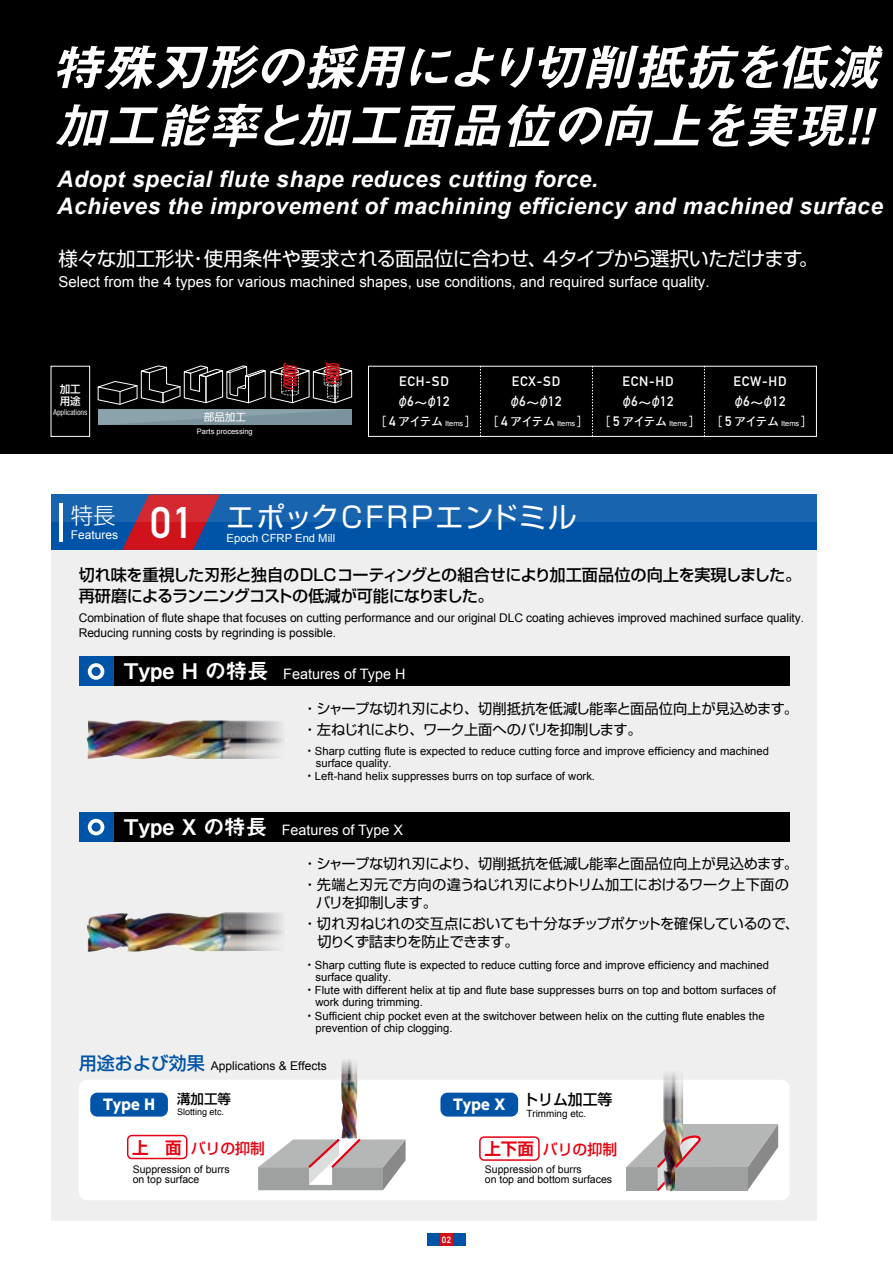
<style>
.page{position:relative;width:893px;height:1263px;background:#fff}
.page>*{position:absolute;margin:0;border:0;box-sizing:border-box;transform-origin:0 0}
.t1{font:italic 49.65px/58.3px "Midashi Go Pro MB31";color:#fff}
.t2{font:28.5px "Shin Go Pro";letter-spacing:.05em;color:#fff}
.t3{font:italic 700 22.8px/27px "Arial";letter-spacing:.02em;color:#fff}
.t4{font:300 22.5px "Shin Go Pro";color:#fff}
.t5{font:19.5px "Shin Go Pro";letter-spacing:-.02em;color:#fff}
.t6{font:500 16.2px/21px "Shin Go Pro";letter-spacing:-.03em;color:#000}
.t7{font:15px "Arial";color:#fff}
.t8{font:500 14.85px "Shin Go Pro";color:#e60012}
.t9{font:500 14.85px "Shin Go Pro";color:#000}
.t10{font:14.4px "Arial";color:#fff}
.t11{font:14.25px/21px "Shin Go Pro";letter-spacing:-.025em;color:#000}
.t12{font:14.25px "Shin Go Pro";letter-spacing:-.05em;color:#000}
.t13{font:800 14.25px "UD Shin Go NT Pro";color:#fff}
.t14{font:700 13.5px/20.4px "DIN Alternate";letter-spacing:.065em;color:#fff}
.t15{font:500 13.5px "Shin Go Pro";color:#000}
.t16{font:12px/15px "Arial";letter-spacing:-.005em;color:#000}
.t17{font:700 12px "Futo Go B101 Pro";letter-spacing:-.08em;color:#fff}
.t18{font:12px "Arial";color:#fff}
.t19{font:11.25px/12px "Arial";color:#000}
.t20{font:11.25px "Arial";color:#fff}
.t21{font:10.5px/10.5px "Arial";color:#000}
.t22{font:10.5px "Shin Go Pro";color:#fff}
.t23{font:500 10.5px/12px "Shin Go Pro";color:#fff}
.t24{font:9.9px "Arial";color:#000}
.t25{font:9px "Arial";color:#000}
.t26{font:700 9px "DIN Alternate";color:#fff}
.t27{font:7.5px "Arial";color:#fff}
.t28{font:condensed 7.5px "Helvetica";letter-spacing:-.02em;color:#fff}
.s1{font-family:"UD Shin Go C Osez Pr 6";font-weight:400}
.s2{font-family:"Futo Go B101 Pro"}
.s3{font-family:"DIN Alternate";font-size:13.5px}
.s4{font-family:"Arial";font-weight:400;font-size:7.5px}
.s5{font-family:"DIN Alternate";font-weight:700;font-size:43.5px}
.s6{font-family:"Midashi Go Pro MB31";font-size:21.6px}
.s7{font-family:"Koz Go Pro"}
.s8{font-family:"Shin Go Pro";font-weight:500;font-size:18px;color:#0054a7}
.s9{font-family:"Shin Go Pro De";font-weight:700;font-size:16.5px}
</style>
<div class="page">
<div style="left:0;top:0;width:893px;height:454px;background:#000"></div>
<div style="left:51px;top:550px;width:765px;height:670px;background:#efefef"></div>
<div style="left:79px;top:657px;width:710px;height:29px;background:#000"></div>
<div style="left:79px;top:657px;width:34px;height:29px;background:#0054a7"></div>
<svg style="left:88px;top:663px;width:16px;height:17px"></svg>
<div style="left:79px;top:812px;width:710px;height:30px;background:#000"></div>
<div style="left:79px;top:812px;width:34px;height:30px;background:#0054a7"></div>
<svg style="left:88px;top:819px;width:16px;height:16px"></svg>
<div style="left:51px;top:495px;width:765px;height:55px;background:#0054a7"></div>
<svg style="left:122px;top:522px;width:85px;height:28px"></svg>
<svg style="left:51px;top:495px;width:765px;height:27px;background:#2a5ea3"></svg>
<hr style="left:60px;top:503px;width:3px;height:38px;background:#fff">
<img style="left:86px;top:912px;width:198px;height:40px">
<img style="left:87px;top:720px;width:197px;height:39px">
<div style="left:79px;top:1080px;width:710px;height:120px;background:#fff;border-radius:9px"></div>
<div style="left:91px;top:1093px;width:76px;height:23px;background:#0054a7;border-radius:6px"></div>
<div style="left:90px;top:1092px;width:78px;height:24px;border:2px solid #0054a7;border-radius:6px"></div>
<div style="left:441px;top:1093px;width:76px;height:23px;background:#0054a7;border-radius:6px"></div>
<div style="left:440px;top:1092px;width:78px;height:24px;border:2px solid #0054a7;border-radius:6px"></div>
<svg style="left:258px;top:1138px;width:148px;height:52px"></svg>
<img style="left:341px;top:1060px;width:17px;height:79px">
<div style="left:127px;top:1135px;width:60px;height:24px;border:2px solid #e60012;border-radius:4px"></div>
<div style="left:479px;top:1136px;width:61px;height:25px;border:2px solid #e60012;border-radius:4px"></div>
<img style="left:663px;top:1072px;width:21px;height:52px">
<svg style="left:626px;top:1124px;width:152px;height:68px"></svg>
<div style="left:368px;top:366px;width:449px;height:71px;border:1px solid #fff"></div>
<div style="left:51px;top:366px;width:39px;height:71px;border:1px solid #fff"></div>
<svg style="left:97px;top:362px;width:256px;height:63px"></svg>
<svg style="left:480px;top:366px;width:1px;height:70px"></svg>
<svg style="left:592px;top:366px;width:1px;height:70px"></svg>
<svg style="left:704px;top:366px;width:1px;height:70px"></svg>
<div style="left:427px;top:1233px;width:39px;height:13px;background:#0054a7"></div>
<div style="left:440px;top:1233px;width:13px;height:13px;background:#d0121b"></div>
<h1 class="t1" style="left:51px;top:32px;width:857px">特殊刃形の採用により切削抵抗を低減加工能率と加工面品位の向上を実現！！</h1>
<h3 class="t3" style="left:57px;top:166px;width:827px">Adopt special flute shape reduces cutting force.<br>Achieves the improvement of machining efficiency and machined surface</h3>
<h3 class="t5" style="left:58px;top:242px;width:761px">様々な加工形状・使用条件や要求される面品位に合わせ、4タイプから選択いただけます。</h3>
<h3 class="t7" style="left:58px;top:272px;width:653px">Select from the 4 types for various machined shapes, use conditions, and required surface quality.</h3>
<p class="t23" style="left:60px;top:381px;width:22px">加工用途</p>
<p class="t14" style="left:510px;top:370px;width:53px">ECX-SD <span class="s1">φ</span>6<span class="s2">～</span><span class="s1">φ</span>12</p>
<p class="t17" style="left:486px;top:412px;width:104px">［ <span class="s3">4</span> アイテム <span class="s4">Items</span> ］</p>
<p class="t14" style="left:398px;top:370px;width:53px">ECH-SD <span class="s1">φ</span>6<span class="s2">～</span><span class="s1">φ</span>12</p>
<p class="t17" style="left:374px;top:412px;width:104px">［ <span class="s3">4</span> アイテム <span class="s4">Items</span> ］</p>
<p class="t28" style="left:53px;top:408px;width:36px">Applications</p>
<p class="t22" style="left:204px;top:408px;width:44px">部品加工</p>
<p class="t27" style="left:197px;top:426px;width:57px">Parts processing</p>
<p class="t14" style="left:622px;top:370px;width:53px">ECN-HD <span class="s1">φ</span>6<span class="s2">～</span><span class="s1">φ</span>12</p>
<p class="t17" style="left:598px;top:412px;width:104px">［ <span class="s3">5</span> アイテム <span class="s4">Items</span> ］</p>
<p class="t14" style="left:733px;top:370px;width:55px">ECW-HD <span class="s1">φ</span>6<span class="s2">～</span><span class="s1">φ</span>12</p>
<p class="t17" style="left:710px;top:412px;width:104px">［ <span class="s3">5</span> アイテム <span class="s4">Items</span> ］</p>
<h3 class="t4" style="left:71px;top:497px;width:47px">特長</h3>
<p class="t18" style="left:71px;top:527px;width:49px">Features</p>
<h2 class="t2" style="left:150px;top:494px;width:428px"><span class="s5">01</span> エポックCFRPエンドミル</h2>
<p class="t20" style="left:227px;top:531px;width:110px">Epoch CFRP End Mill</p>
<h3 class="t6" style="left:79px;top:562px;width:724px">切れ味を重視した刃形と独自のDLCコーティングとの組合せにより加工面品位の向上を実現しました。再研磨によるランニングコストの低減が可能になりました。</h3>
<p class="t16" style="left:79px;top:611px;width:727px">Combination of flute shape that focuses on cutting performance and our original DLC coating achieves improved machined surface quality.<br>Reducing running costs by regrinding is possible.</p>
<p class="t10" style="left:124px;top:665px;width:283px"><span class="s6">Type H の特長</span> Features of Type H</p>
<p class="t11" style="left:303px;top:696px;width:497px">・シャープな切れ刃により、切削抵抗を低減し能率と面品位向上が見込めます。・左ねじれにより、ワーク上面へのバリを抑制します。</p>
<p class="t19" style="left:316px;top:745px;width:455px;text-indent:-12px"><span class="s7">・</span>Sharp cutting flute is expected to reduce cutting force and improve efficiency and machined surface quality.</p>
<p class="t19" style="left:304px;top:770px;width:293px"><span class="s7">・</span>Left-hand helix suppresses burrs on top surface of work.</p>
<p class="t10" style="left:124px;top:820px;width:281px"><span class="s6">Type X の特長</span> Features of Type X</p>
<p class="t11" style="left:303px;top:851px;width:497px">・シャープな切れ刃により、切削抵抗を低減し能率と面品位向上が見込めます。・先端と刃元で方向の違うねじれ刃によりトリム加工におけるワーク上下面の</p>
<p class="t11" style="left:303px;top:890px;width:498px;text-indent:13px">バリを抑制します。<br>・切れ刃ねじれの交互点においても十分なチップポケットを確保しているので、</p>
<p class="t12" style="left:317px;top:930px;width:203px">切りくず詰まりを防止できます。</p>
<p class="t19" style="left:315px;top:959px;width:455px;text-indent:-12px"><span class="s7">・</span>Sharp cutting flute is expected to reduce cutting force and improve efficiency and machined surface quality.</p>
<p class="t19" style="left:315px;top:984px;width:462px;text-indent:-12px"><span class="s7">・</span>Flute with different helix at tip and flute base suppresses burrs on top and bottom surfaces of work during trimming.</p>
<p class="t19" style="left:315px;top:1010px;width:451px;text-indent:-12px"><span class="s7">・</span>Sufficient chip pocket even at the switchover between helix on the cutting flute enables the prevention of chip clogging.</p>
<p class="t16" style="left:79px;top:1058px;width:250px"><span class="s8">用途および効果</span> Applications &amp; Effects</p>
<p class="t13" style="left:103px;top:1093px;width:53px">Type H</p>
<p class="t15" style="left:177px;top:1088px;width:55px">溝加工等</p>
<h3 class="t9" style="left:523px;top:1087px;width:91px">トリム加工等</h3>
<p class="t24" style="left:526px;top:1107px;width:61px">Trimming etc.</p>
<h3 class="t8" style="left:484px;top:1137px;width:134px"><span class="s9">上下面</span> バリの抑制</h3>
<p class="t21" style="left:485px;top:1164px;width:129px">Suppression of burrs<br>on top and bottom surfaces</p>
<p class="t25" style="left:177px;top:1106px;width:49px">Slotting etc.</p>
<p class="t13" style="left:453px;top:1093px;width:54px">Type X</p>
<h3 class="t8" style="left:132px;top:1136px;width:134px"><span class="s9">上　面</span> バリの抑制</h3>
<p class="t21" style="left:133px;top:1164px;width:98px">Suppression of burrs on top surface</p>
<p class="t26" style="left:442px;top:1233px;width:11px">02</p>
</div>
